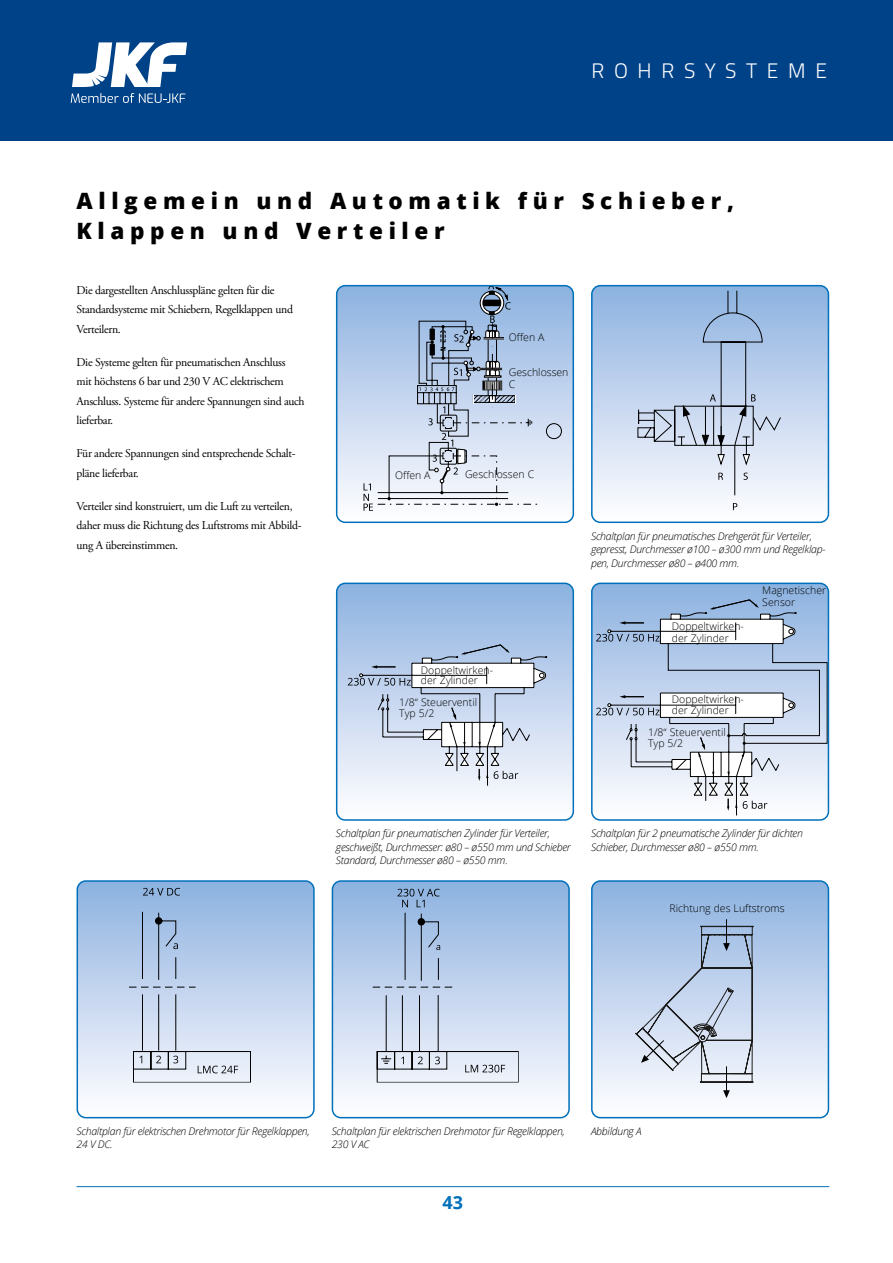
<style>
.page{position:relative;width:893px;height:1263px;background:#fff}
.page>*{position:absolute;margin:0;border:0;box-sizing:border-box;transform-origin:0 0}
.t1{font:800 22.5px/30px "Open Sans";letter-spacing:.25em;color:#000}
.t2{font:300 21px "Titillium";letter-spacing:.46em;color:#fff}
.t3{font:700 18px "Open Sans";color:#0070ba}
.t4{font:12px/19.5px "Adobe Garamond Pro";letter-spacing:-.025em;color:#000}
.t5{font:italic 300 10.5px/13.5px "Open Sans";letter-spacing:-.025em;color:#000}
.t6{font:300 10.5px/10.5px "Open Sans";color:#000}
</style>
<div class="page">
<div style="left:0;top:0;width:893px;height:140px;background:#004288"></div>
<svg style="left:337px;top:286px;width:236px;height:236px"></svg>
<div style="left:546px;top:423px;width:16px;height:16px;border:1px solid #000;border-radius:50%"></div>
<svg style="left:364px;top:288px;width:174px;height:223px;background:#b4c4da"></svg>
<div style="left:336px;top:285px;width:238px;height:238px;border:2px solid #0070ba;border-radius:9px"></div>
<svg style="left:592px;top:286px;width:236px;height:236px"></svg>
<svg style="left:638px;top:291px;width:143px;height:205px;background:#b7c9e2"></svg>
<svg style="left:733px;top:503px;width:4px;height:7px"></svg>
<div style="left:591px;top:285px;width:238px;height:238px;border:2px solid #0070ba;border-radius:9px"></div>
<svg style="left:337px;top:583px;width:236px;height:235px"></svg>
<svg style="left:348px;top:645px;width:199px;height:141px;background:#c9d3e3"></svg>
<div style="left:336px;top:583px;width:238px;height:238px;border:2px solid #0070ba;border-radius:9px"></div>
<svg style="left:592px;top:583px;width:236px;height:237px"></svg>
<svg style="left:596px;top:600px;width:230px;height:215px"></svg>
<div style="left:591px;top:583px;width:238px;height:238px;border:2px solid #0070ba;border-radius:9px"></div>
<svg style="left:77px;top:881px;width:237px;height:237px"></svg>
<svg style="left:143px;top:888px;width:37px;height:8px"></svg>
<svg style="left:129px;top:911px;width:122px;height:171px;background:#bccce4"></svg>
<div style="left:77px;top:880px;width:238px;height:238px;border:2px solid #0070ba;border-radius:9px"></div>
<svg style="left:332px;top:881px;width:237px;height:237px"></svg>
<svg style="left:373px;top:889px;width:146px;height:193px;background:#b7cae4"></svg>
<div style="left:332px;top:880px;width:238px;height:238px;border:2px solid #0070ba;border-radius:9px"></div>
<svg style="left:592px;top:881px;width:236px;height:237px"></svg>
<div style="left:591px;top:880px;width:238px;height:238px;border:2px solid #0070ba;border-radius:9px"></div>
<svg style="left:635px;top:919px;width:118px;height:179px;background:#bbc9dd"></svg>
<hr style="left:77px;top:1186px;width:752px;height:1px;background:#0070ba">
<svg style="left:71px;top:42px;width:116px;height:61px"></svg>
<h2 class="t2" style="left:591px;top:55px;width:237px">ROHRSYSTEME</h2>
<h1 class="t1" style="left:77px;top:184px;width:659px">Allgemein und Automatik für Schieber,<br>Klappen und Verteiler</h1>
<p class="t4" style="left:77px;top:280px;width:218px">Die dargestellten Anschlusspläne gelten für die<br>Standardsysteme mit Schiebern, Regelklappen und<br>Verteilern.</p>
<p class="t4" style="left:77px;top:352px;width:230px">Die Systeme gelten für pneumatischen Anschluss<br>mit höchstens 6 bar und 230 V AC elektrischem Anschluss. Systeme für andere Spannungen sind auch lieferbar.</p>
<p class="t4" style="left:77px;top:444px;width:221px">Für andere Spannungen sind entsprechende Schalt&shy;pläne lieferbar.</p>
<p class="t4" style="left:77px;top:496px;width:226px">Verteiler sind konstruiert, um die Luft zu verteilen, daher muss die Richtung des Luftstroms mit Abbild&shy;ung A übereinstimmen.</p>
<p class="t6" style="left:509px;top:332px;width:37px">Offen A</p>
<p class="t6" style="left:509px;top:366px;width:61px;line-height:12px">Geschlossen<br>C</p>
<p class="t6" style="left:395px;top:469px;width:37px">Offen A</p>
<p class="t6" style="left:465px;top:469px;width:71px">Geschlossen C</p>
<p class="t6" style="left:421px;top:664px;width:74px">Doppeltwirken&shy;der Zylinder</p>
<p class="t6" style="left:399px;top:697px;width:79px">1/8“ Steuerventil<br>Typ 5/2</p>
<p class="t5" style="left:591px;top:529px;width:236px">Schaltplan für pneumatisches Drehgerät für Verteiler, gepresst, Durchmesser ø100 – ø300 mm und Regelklap&shy;pen, Durchmesser ø80 – ø400 mm.</p>
<p class="t6" style="left:672px;top:620px;width:74px;line-height:12px">Doppeltwirken&shy;der Zylinder</p>
<p class="t6" style="left:762px;top:584px;width:65px;line-height:12px">Magnetischer<br>Sensor</p>
<p class="t6" style="left:672px;top:694px;width:74px">Doppeltwirken&shy;der Zylinder</p>
<p class="t6" style="left:648px;top:727px;width:79px">1/8“ Steuerventil<br>Typ 5/2</p>
<p class="t5" style="left:336px;top:826px;width:236px">Schaltplan für pneumatischen Zylinder für Verteiler, geschweißt, Durchmesser: ø80 – ø550 mm und Schieber<br>Standard, Durchmesser ø80 – ø550 mm.</p>
<p class="t5" style="left:591px;top:826px;width:213px">Schaltplan für 2 pneumatische Zylinder für dichten<br>Schieber, Durchmesser ø80 – ø550 mm.</p>
<p class="t6" style="left:669px;top:903px;width:117px">Richtung des Luftstroms</p>
<p class="t5" style="left:77px;top:1124px;width:235px">Schaltplan für elektrischen Drehmotor für Regelklappen,</p>
<p class="t5" style="left:591px;top:1124px;width:52px">Abbildung A</p>
<p class="t5" style="left:77px;top:1137px;width:38px">24 V DC.</p>
<p class="t5" style="left:332px;top:1124px;width:235px">Schaltplan für elektrischen Drehmotor für Regelklappen,<br>230 V AC</p>
<h3 class="t3" style="left:443px;top:1189px;width:22px">43</h3>
</div>
